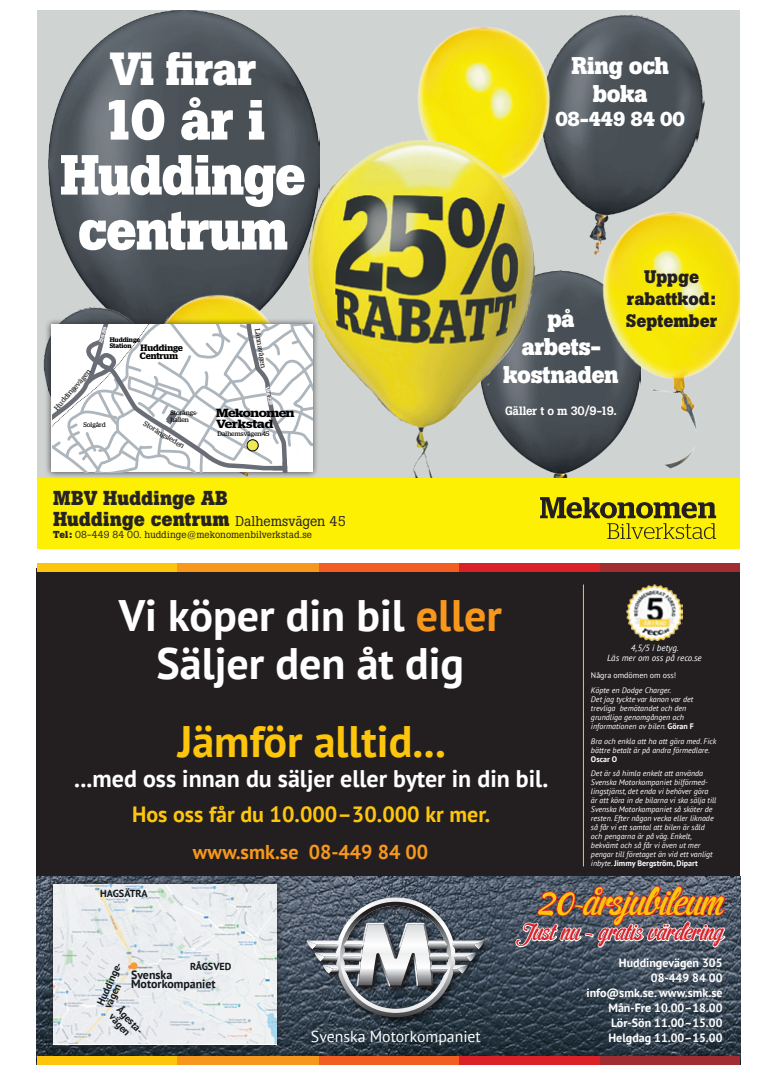
<style>
.page{position:relative;width:777px;height:1075px;background:#fff}
.page>*{position:absolute;margin:0;border:0;box-sizing:border-box;transform-origin:0 0}
.t1{font:700 56px/55px "Boton";letter-spacing:-.025em;color:#fff;text-align:center}
.t2{font:700 46px "Boton";color:#fff}
.t3{font:700 44px/48px "PT Sans";color:#fff;text-align:center}
.t4{font:700 44px "PT Sans";color:#fec50d}
.t5{font:41px "Cider Script";color:#fec50d}
.t6{font:26px "Cider Script";color:#da2128}
.t7{font:700 24px "PT Sans";color:#fff}
.t8{font:700 24px/28px "Boton";letter-spacing:-.02em;color:#fff;text-align:center}
.t9{font:700 22px "PT Sans";color:#fec50d}
.t10{font:700 20px/21px "Boton";letter-spacing:.005em;color:#262324}
.t11{font:700 20px "PT Sans";color:#f7971d}
.t12{font:700 20px "Boton";letter-spacing:-.02em;color:#fff}
.t13{font:700 18px/22px "Boton";color:#231f20;text-align:center}
.t14{font:15.8px "PT Sans";color:#fff}
.t15{font:700 12px/15px "PT Sans";color:#fff;text-align:right}
.t16{font:500 12px "Boton";letter-spacing:-.025em;color:#fff}
.t17{font:700 11.9px/9.2px "PT Sans";color:#13191e}
.t18{font:600 11.9px "Stag";letter-spacing:-.005em;color:#000;scale:1.16 1}
.t19{font:600 11.8px "Stag";color:#000;scale:1.16 1}
.t20{font:700 10.2px/10.6px "PT Sans";color:#13191e}
.t21{font:10px "Boton";letter-spacing:.005em;color:#262324}
.t22{font:600 9.2px/8px "Stag";color:#000}
.t23{font:italic 9px/10px "PT Sans";color:#fff;text-align:center}
.t24{font:italic 8px/9px "PT Sans";color:#fff}
.t25{font:8px "PT Sans";color:#fff}
.t26{font:700 8px "PT Sans";color:#fff}
.t27{font:7.3px "Stag";color:#231f20}
.t28{font:6.6px/6.3px "Stag";color:#000}
.t29{font:600 6.6px/6.7px "Stag";color:#000}
.t30{font:600 5.4px "Stag";color:#fff}
.t31{font:600 4.6px "Stag";color:#fff}
.s1{font-weight:400;font-size:14px}
.s2{font-weight:700}
.s3{color:#f7971d}
.s4{font-weight:700;font-style:normal}
.s5{font-size:51px}
</style>
<div class="page">
<div style="left:38px;top:441px;width:702px;height:108px;background:#fef003"></div>
<div style="left:38px;top:10px;width:702px;height:467px;background:#cfd3d2"></div>
<div style="left:37px;top:568px;width:703px;height:328px;background:#231f20"></div>
<img style="left:37px;top:877px;width:351px;height:179px">
<img style="left:388px;top:877px;width:352px;height:179px">
<img style="left:303px;top:894px;width:189px;height:130px">
<svg style="left:306px;top:897px;width:178px;height:120px;background:#6f767f"></svg>
<div style="left:37px;top:563px;width:142px;height:8px;background:#fec50d"></div>
<div style="left:598px;top:563px;width:142px;height:8px;background:#a12c31"></div>
<div style="left:458px;top:563px;width:142px;height:8px;background:#da2128"></div>
<div style="left:317px;top:563px;width:142px;height:8px;background:#f25d21"></div>
<div style="left:177px;top:563px;width:142px;height:8px;background:#f7971d"></div>
<svg style="left:540px;top:497px;width:176px;height:42px"></svg>
<img style="left:49px;top:10px;width:271px;height:287px">
<img style="left:120px;top:273px;width:179px;height:45px">
<img style="left:587px;top:14px;width:118px;height:173px">
<img style="left:418px;top:25px;width:169px;height:162px">
<img style="left:37px;top:297px;width:135px;height:182px">
<img style="left:530px;top:187px;width:210px;height:291px">
<div style="left:37px;top:1056px;width:142px;height:9px;background:#fec50d"></div>
<div style="left:598px;top:1056px;width:142px;height:9px;background:#a12c31"></div>
<div style="left:458px;top:1056px;width:142px;height:9px;background:#da2128"></div>
<div style="left:317px;top:1056px;width:142px;height:9px;background:#f25d21"></div>
<div style="left:177px;top:1056px;width:142px;height:9px;background:#f7971d"></div>
<img style="left:299px;top:139px;width:241px;height:338px">
<div style="left:44px;top:318px;width:275px;height:161px;background:#231f20;opacity:.75"></div>
<svg style="left:52px;top:325px;width:260px;height:147px;background:#e6e8e9"></svg>
<div style="left:47px;top:878px;width:236px;height:173px;background:#231f20;opacity:.75"></div>
<img style="left:53px;top:885px;width:224px;height:158px">
<div style="left:130px;top:962px;width:8px;height:8px;background:#f79b33;border-radius:50%"></div>
<img style="left:627px;top:584px;width:55px;height:56px">
<hr style="left:583px;top:584px;width:1px;height:282px;background:#fec50d">
<svg style="left:514px;top:885px;width:212px;height:63px;background:#866b76"></svg>
<h2 class="t2" style="left:110px;top:41px;width:148px">Vi firar</h2>
<h1 class="t1" style="left:60px;top:93px;width:248px">10 år i<br>Huddinge centrum</h1>
<p class="t31" style="left:98px;top:342px;width:18px;rotate:-74deg">226/259</p>
<p class="t27" style="left:262px;top:328px;width:41px;rotate:81deg">Lännavägen</p>
<h3 class="t19" style="left:216px;top:406px;width:69px">M e k o n o m e n</h3>
<h3 class="t18" style="left:216px;top:417px;width:51px">Verkstad</h3>
<p class="t28" style="left:218px;top:430px;width:53px">Dalhemsvägen 45</p>
<p class="t29" style="left:110px;top:336px;width:32px">Huddinge<br>Station</p>
<p class="t22" style="left:140px;top:344px;width:45px">Huddinge<br>Centrum</p>
<p class="t27" style="left:52px;top:406px;width:53px;rotate:-49deg">Huddingevägen</p>
<p class="t30" style="left:270px;top:386px;width:21px;rotate:77deg">Väg 259</p>
<p class="t28" style="left:170px;top:410px;width:29px">Storängs&shy;hallen</p>
<p class="t27" style="left:146px;top:419px;width:48px;rotate:31deg">Storängsleden</p>
<p class="t28" style="left:83px;top:422px;width:24px">Solgård</p>
<h3 class="t10" style="left:53px;top:487px;width:294px">MBV Huddinge AB<br>Huddinge centrum <span class="s1">Dalhemsvägen 45</span></h3>
<p class="t21" style="left:53px;top:528px;width:260px"><span class="s2">Tel:</span> 08-449 84 00. huddinge@mekonomenbilverkstad.se</p>
<h3 class="t8" style="left:571px;top:52px;width:99px">Ring och boka</h3>
<h3 class="t12" style="left:555px;top:107px;width:131px">08-449 84 00</h3>
<h3 class="t8" style="left:503px;top:304px;width:117px">på<br>arbets&shy;kostnaden</h3>
<h3 class="t16" style="left:505px;top:404px;width:113px">Gäller t o m 30/9-19.</h3>
<h3 class="t13" style="left:626px;top:266px;width:93px">Uppge rabattkod:<br>September</h3>
<h3 class="t3" style="left:119px;top:591px;width:385px">Vi köper din bil <span class="s3">eller<br></span>Säljer den åt dig</h3>
<h3 class="t4" style="left:178px;top:712px;width:270px">Jämför alltid...</h3>
<h3 class="t7" style="left:74px;top:763px;width:475px">...med oss innan du säljer eller byter in din bil.</h3>
<h3 class="t9" style="left:132px;top:800px;width:359px">Hos oss får du 10.000–30.000 kr mer.</h3>
<h3 class="t11" style="left:193px;top:838px;width:237px">www.smk.se 08-449 84 00</h3>
<p class="t23" style="left:607px;top:643px;width:96px">4,5/5 i betyg.<br>Läs mer om oss på reco.se</p>
<p class="t25" style="left:591px;top:670px;width:87px">Några omdömen om oss!</p>
<p class="t24" style="left:591px;top:686px;width:105px">Köpte en Dodge Charger.<br>Det jag tyckte var kanon var det trevliga bemötandet och den grundliga genomgången och informationen av bilen. <span class="s4">Göran F</span></p>
<p class="t24" style="left:591px;top:736px;width:127px">Bra och enkla att ha att göra med. Fick bättre betalt är på andra förmedlare.</p>
<p class="t26" style="left:591px;top:754px;width:28px">Oscar O</p>
<p class="t24" style="left:591px;top:769px;width:127px">Det är så himla enkelt att använda Svenska Motorkompaniet bilförmed&shy;lingstjänst, det enda vi behöver göra är att köra in de bilarna vi ska sälja till Svenska Motorkompaniet så sköter de resten. Efter någon vecka eller liknade så får vi ett samtal att bilen är såld och pengarna är på väg. Enkelt, bekvämt och så får vi även ut mer pengar till företaget än vid ett vanligt inbyte. <span class="s4">Jimmy Bergström, Dipart</span></p>
<p class="t20" style="left:100px;top:888px;width:49px">HAGSÄTRA</p>
<h3 class="t5" style="left:537px;top:880px;width:187px"><span class="s5">20</span>-årsjubileum</h3>
<h3 class="t6" style="left:522px;top:918px;width:202px">Just nu – gratis värdering</h3>
<p class="t20" style="left:190px;top:960px;width:43px">RÅGSVED</p>
<p class="t20" style="left:96px;top:1002px;width:47px;line-height:8.2px;rotate:-65deg">Huddinge&shy;vägen</p>
<h3 class="t17" style="left:131px;top:970px;width:86px">Svenska<br>Motorkompaniet</h3>
<p class="t20" style="left:123px;top:1004px;width:36px;rotate:48deg">Ågesta&shy;vägen</p>
<h3 class="t14" style="left:311px;top:1026px;width:171px">Svenska Motorkompaniet</h3>
<h3 class="t15" style="left:586px;top:955px;width:137px">Huddingevägen 305<br>08-449 84 00 info@smk.se. www.smk.se<br>Mån-Fre 10.00–18.00<br>Lör-Sön 11.00–15.00<br>Helgdag 11.00–15.00</h3>
</div>
